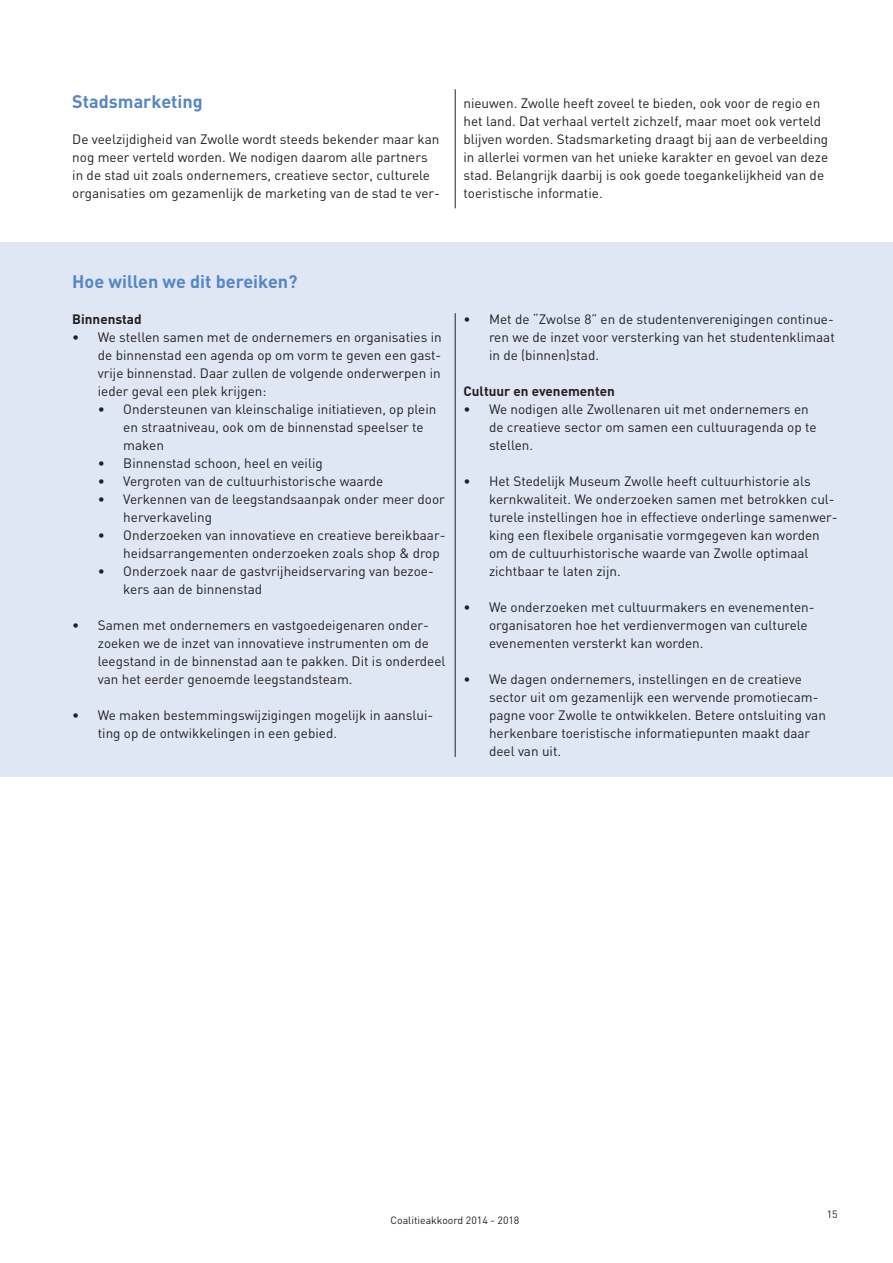
<style>
.page{position:relative;width:893px;height:1263px;background:#fff}
.page>*{position:absolute;margin:0;border:0;box-sizing:border-box;transform-origin:0 0}
.bold_12pt{font:700 18px "DIN";color:#5786c5}
.platte_tekst{font:13.5px/18px "DIN";color:#231f20}
.bold_9pt{font:700 13.5px "DIN";color:#231f20}
.t1{font:10.5px "DIN";color:#231f20}
</style>
<div class="page">
<hr style="left:455px;top:89px;width:1px;height:119px;background:#231f20">
<div style="left:0;top:242px;width:893px;height:535px;background:#e0e7f4"></div>
<hr style="left:455px;top:313px;width:1px;height:444px;background:#231f20">
<p class="bold_12pt" style="left:72px;top:90px;width:132px">Stadsmarketing</p>
<p class="platte_tekst" style="left:72px;top:130px;width:369px">De veelzijdigheid van Zwolle wordt steeds bekender maar kan nog meer verteld worden. We nodigen daarom alle partners in de stad uit zoals ondernemers, creatieve sector, culturele organisaties om gezamenlijk de marketing van de stad te ver-</p>
<p class="platte_tekst" style="left:463px;top:94px;width:366px">nieuwen. Zwolle heeft zoveel te bieden, ook voor de regio en het land. Dat verhaal vertelt zichzelf, maar moet ook verteld blijven worden. Stadsmarketing draagt bij aan de verbeelding in allerlei vormen van het unieke karakter en gevoel van deze stad. Belangrijk daarbij is ook goede toegankelijkheid van de toeristische informatie.</p>
<p class="bold_12pt" style="left:72px;top:270px;width:227px">Hoe willen we dit bereiken?</p>
<p class="bold_9pt" style="left:72px;top:310px;width:71px">Binnenstad</p>
<p class="platte_tekst" style="left:98px;top:328px;width:346px;text-align:justify;text-indent:-26px">• We stellen samen met de ondernemers en organisaties in de binnenstad een agenda op om vorm te geven een gast&shy;vrije binnenstad. Daar zullen de volgende onderwerpen in ieder geval een plek krijgen:</p>
<p class="platte_tekst" style="left:123px;top:400px;width:315px;text-indent:-26px">• Ondersteunen van kleinschalige initiatieven, op plein en straatniveau, ook om de binnenstad speelser te maken</p>
<p class="platte_tekst" style="left:98px;top:454px;width:226px">• Binnenstad schoon, heel en veilig</p>
<p class="platte_tekst" style="left:98px;top:472px;width:287px">• Vergroten van de cultuurhistorische waarde</p>
<p class="platte_tekst" style="left:123px;top:490px;width:323px;text-indent:-26px">• Verkennen van de leegstandsaanpak onder meer door herverkaveling</p>
<p class="platte_tekst" style="left:123px;top:526px;width:324px;text-indent:-26px">• Onderzoeken van innovatieve en creatieve bereikbaar&shy;heidsarrangementen onderzoeken zoals shop &amp; drop</p>
<p class="platte_tekst" style="left:123px;top:562px;width:312px;text-indent:-26px">• Onderzoek naar de gastvrijheidservaring van bezoe&shy;kers aan de binnenstad</p>
<p class="platte_tekst" style="left:98px;top:616px;width:349px;text-indent:-26px">• Samen met ondernemers en vastgoedeigenaren onder&shy;zoeken we de inzet van innovatieve instrumenten om de leegstand in de binnenstad aan te pakken. Dit is onderdeel van het eerder genoemde leegstandsteam.</p>
<p class="platte_tekst" style="left:98px;top:706px;width:337px;text-indent:-26px">• We maken bestemmingswijzigingen mogelijk in aanslui&shy;ting op de ontwikkelingen in een gebied.</p>
<p class="platte_tekst" style="left:489px;top:310px;width:347px;text-align:justify;text-indent:-26px">• Met de “Zwolse 8” en de studentenverenigingen continue&shy;ren we de inzet voor versterking van het studentenklimaat in de (binnen)stad.</p>
<p class="bold_9pt" style="left:463px;top:382px;width:153px">Cultuur en evenementen</p>
<p class="platte_tekst" style="left:489px;top:400px;width:329px;text-indent:-26px">• We nodigen alle Zwollenaren uit met ondernemers en de creatieve sector om samen een cultuuragenda op te stellen.</p>
<p class="platte_tekst" style="left:489px;top:472px;width:350px;text-indent:-26px">• Het Stedelijk Museum Zwolle heeft cultuurhistorie als kernkwaliteit. We onderzoeken samen met betrokken cul&shy;turele instellingen hoe in effectieve onderlinge samenwer&shy;king een flexibele organisatie vormgegeven kan worden om de cultuurhistorische waarde van Zwolle optimaal zichtbaar te laten zijn.</p>
<p class="platte_tekst" style="left:489px;top:598px;width:327px;text-indent:-26px">• We onderzoeken met cultuurmakers en evenementen&shy;organisatoren hoe het verdienvermogen van culturele evenementen versterkt kan worden.</p>
<p class="platte_tekst" style="left:489px;top:670px;width:338px;text-indent:-26px">• We dagen ondernemers, instellingen en de creatieve sector uit om gezamenlijk een wervende promotiecam&shy;pagne voor Zwolle te ontwikkelen. Betere ontsluiting van herkenbare toeristische informatiepunten maakt daar deel van uit.</p>
<p class="t1" style="left:391px;top:1214px;width:130px">Coalitieakkoord 2014 - 2018</p>
<p class="t1" style="left:827px;top:1208px;width:12px">15</p>
</div>
